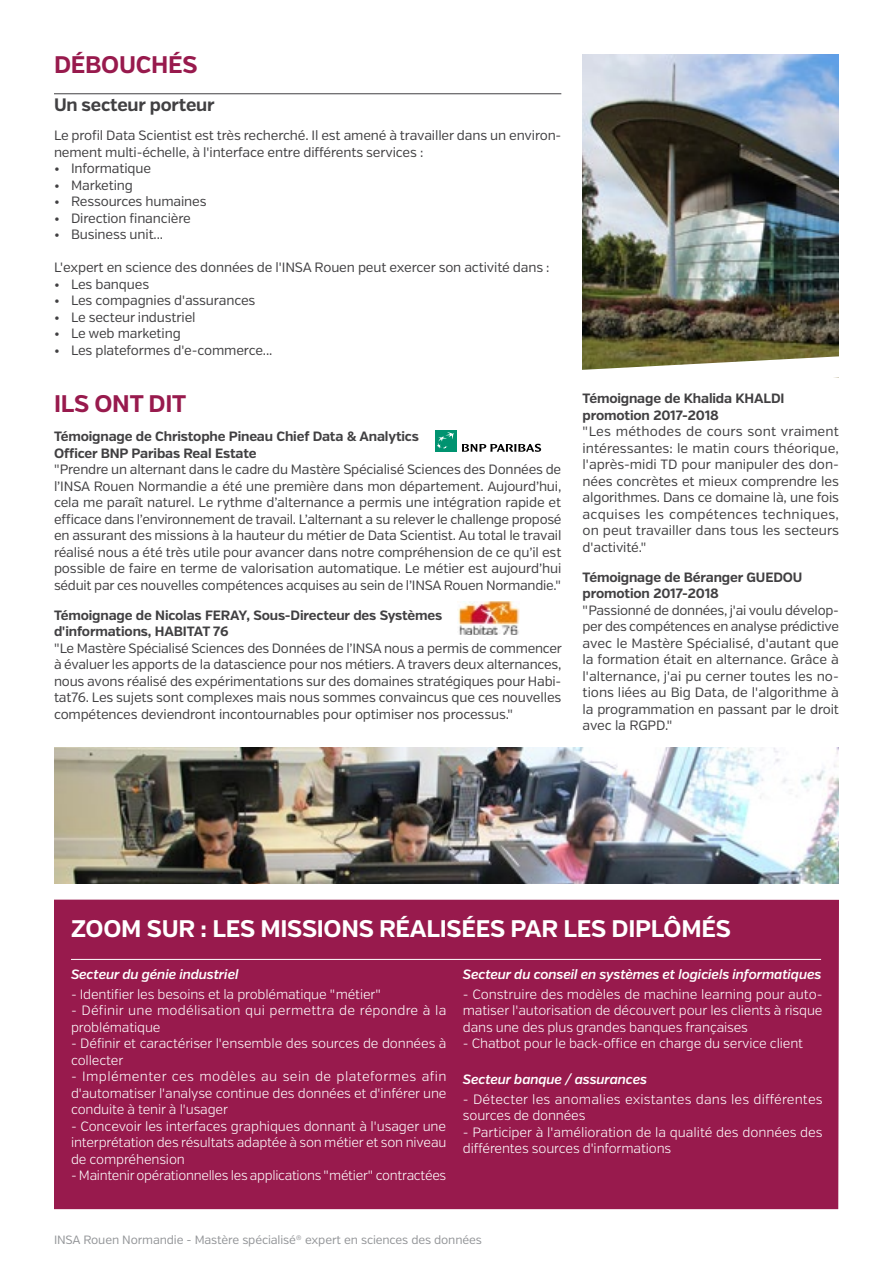
<style>
.page{position:relative;width:893px;height:1263px;background:#fff}
.page>*{position:absolute;margin:0;border:0;box-sizing:border-box;transform-origin:0 0}
.t1{font:700 24px "Verb";letter-spacing:-.01em;color:#fff}
.t2{font:700 24px "Verb";letter-spacing:-.01em;color:#981a4d}
.t3{font:700 18px "Verb";letter-spacing:-.01em;color:#414042}
.t4{font:13.5px/16.5px "Verb";letter-spacing:-.01em;color:#414042;text-align:justify}
.t5{font:300 13.5px/16.5px "Verb";letter-spacing:-.01em;color:#fff;text-align:justify}
.t6{font:700 13.5px/16.5px "Verb";letter-spacing:-.01em;color:#414042}
.t7{font:italic 600 13.5px "Verb";letter-spacing:-.01em;color:#fff}
.t8{font:300 13.5px/16.5px "Verb";letter-spacing:.01em;color:#fff}
.t9{font:300 13.5px/16.5px "Verb";letter-spacing:.015em;color:#fff}
.t10{font:12px "Verb";letter-spacing:-.01em;color:#939598}
</style>
<div class="page">
<img style="left:54px;top:747px;width:785px;height:137px">
<div style="left:54px;top:900px;width:785px;height:309px;background:#981a4d"></div>
<hr style="left:71px;top:959px;width:750px;height:1px;background:#fff">
<hr style="left:54px;top:94px;width:507px;height:1px;background:#414042">
<div style="left:435px;top:430px;width:21px;height:22px;background:#009370"></div>
<svg style="left:437px;top:432px;width:17px;height:17px"></svg>
<svg style="left:462px;top:444px;width:79px;height:8px"></svg>
<img style="left:458px;top:602px;width:62px;height:33px">
<img style="left:583px;top:54px;width:256px;height:300px">
<svg style="left:582px;top:354px;width:257px;height:24px"></svg>
<h1 class="t2" style="left:54px;top:50px;width:145px">DÉBOUCHÉS</h1>
<h2 class="t3" style="left:54px;top:94px;width:162px">Un secteur porteur</h2>
<p class="t4" style="left:54px;top:127px;width:509px">Le profil Data Scientist est très recherché. Il est amené à travailler dans un environ&shy;nement multi-échelle, à l'interface entre différents services :</p>
<p class="t4" style="left:54px;top:160px;width:99px">• Informatique</p>
<p class="t4" style="left:54px;top:177px;width:80px">• Marketing</p>
<p class="t4" style="left:54px;top:193px;width:154px">• Ressources humaines</p>
<p class="t4" style="left:54px;top:210px;width:138px">• Direction financière</p>
<p class="t4" style="left:54px;top:226px;width:111px">• Business unit...</p>
<p class="t4" style="left:54px;top:259px;width:497px">L'expert en science des données de l'INSA Rouen peut exercer son activité dans :</p>
<p class="t4" style="left:54px;top:276px;width:97px">• Les banques</p>
<p class="t4" style="left:54px;top:292px;width:203px">• Les compagnies d'assurances</p>
<p class="t4" style="left:54px;top:309px;width:143px">• Le secteur industriel</p>
<p class="t4" style="left:54px;top:325px;width:128px">• Le web marketing</p>
<p class="t4" style="left:54px;top:342px;width:220px">• Les plateformes d'e-commerce...</p>
<h1 class="t2" style="left:54px;top:389px;width:134px">ILS ONT DIT</h1>
<p class="t6" style="left:54px;top:428px;width:366px">Témoignage de Christophe Pineau Chief Data &amp; Analytics<br>Officer BNP Paribas Real Estate</p>
<p class="t4" style="left:54px;top:461px;width:509px">"Prendre un alternant dans le cadre du Mastère Spécialisé Sciences des Données de l’INSA Rouen Normandie a été une première dans mon département. Aujourd’hui, cela me paraît naturel. Le rythme d’alternance a permis une intégration rapide et efficace dans l’environnement de travail. L’alternant a su relever le challenge proposé en assurant des missions à la hauteur du métier de Data Scientist. Au total le travail réalisé nous a été très utile pour avancer dans notre compréhension de ce qu’il est possible de faire en terme de valorisation automatique. Le métier est aujourd’hui séduit par ces nouvelles compétences acquises au sein de l’INSA Rouen Normandie."</p>
<p class="t6" style="left:54px;top:607px;width:390px">Témoignage de Nicolas FERAY, Sous-Directeur des Systèmes d'informations, HABITAT 76</p>
<p class="t4" style="left:54px;top:640px;width:509px">"Le Mastère Spécialisé Sciences des Données de l’INSA nous a permis de commencer à évaluer les apports de la datascience pour nos métiers. A travers deux alternances, nous avons réalisé des expérimentations sur des domaines stratégiques pour Habi&shy;tat76. Les sujets sont complexes mais nous sommes convaincus que ces nouvelles compétences deviendront incontournables pour optimiser nos processus."</p>
<p class="t6" style="left:583px;top:391px;width:203px">Témoignage de Khalida KHALDI promotion 2017-2018</p>
<p class="t4" style="left:583px;top:424px;width:258px">"Les méthodes de cours sont vraiment intéressantes: le matin cours théorique, l'après-midi TD pour manipuler des don&shy;nées concrètes et mieux comprendre les algorithmes. Dans ce domaine là, une fois acquises les compétences techniques, on peut travailler dans tous les secteurs d'activité."</p>
<p class="t6" style="left:583px;top:569px;width:221px">Témoignage de Béranger GUEDOU promotion 2017-2018</p>
<p class="t4" style="left:583px;top:602px;width:258px">"Passionné de données, j'ai voulu dévelop&shy;per des compétences en analyse prédictive avec le Mastère Spécialisé, d'autant que la formation était en alternance. Grâce à l'alternance, j'ai pu cerner toutes les no&shy;tions liées au Big Data, de l'algorithme à la programmation en passant par le droit avec la RGPD."</p>
<h1 class="t1" style="left:71px;top:914px;width:661px">ZOOM SUR : LES MISSIONS RÉALISÉES PAR LES DIPLÔMÉS</h1>
<p class="t7" style="left:71px;top:966px;width:169px">Secteur du génie industriel</p>
<p class="t5" style="left:71px;top:986px;width:312px">- Identifier les besoins et la problématique "métier"</p>
<p class="t9" style="left:71px;top:1002px;width:377px">- Définir une modélisation qui permettra de répondre à la problématique</p>
<p class="t5" style="left:71px;top:1035px;width:377px">- Définir et caractériser l'ensemble des sources de données à collecter</p>
<p class="t5" style="left:71px;top:1068px;width:377px">- Implémenter ces modèles au sein de plateformes afin d'automatiser l'analyse continue des données et d'inférer une conduite à tenir à l'usager</p>
<p class="t5" style="left:71px;top:1118px;width:377px">- Concevoir les interfaces graphiques donnant à l'usager une interprétation des résultats adaptée à son métier et son niveau de compréhension</p>
<p class="t5" style="left:71px;top:1167px;width:377px">- Maintenir opérationnelles les applications "métier" contractées</p>
<p class="t7" style="left:463px;top:966px;width:360px">Secteur du conseil en systèmes et logiciels informatiques</p>
<p class="t5" style="left:463px;top:986px;width:361px">- Construire des modèles de machine learning pour auto&shy;matiser l'autorisation de découvert pour les clients à risque dans une des plus grandes banques françaises</p>
<p class="t5" style="left:463px;top:1035px;width:342px">- Chatbot pour le back-office en charge du service client</p>
<p class="t7" style="left:463px;top:1071px;width:186px">Secteur banque / assurances</p>
<p class="t8" style="left:463px;top:1091px;width:361px">- Détecter les anomalies existantes dans les différentes sources de données</p>
<p class="t5" style="left:463px;top:1124px;width:361px">- Participer à l'amélioration de la qualité des données des différentes sources d'informations</p>
<p class="t10" style="left:54px;top:1233px;width:429px">INSA Rouen Normandie - Mastère spécialisé® expert en sciences des données</p>
</div>
